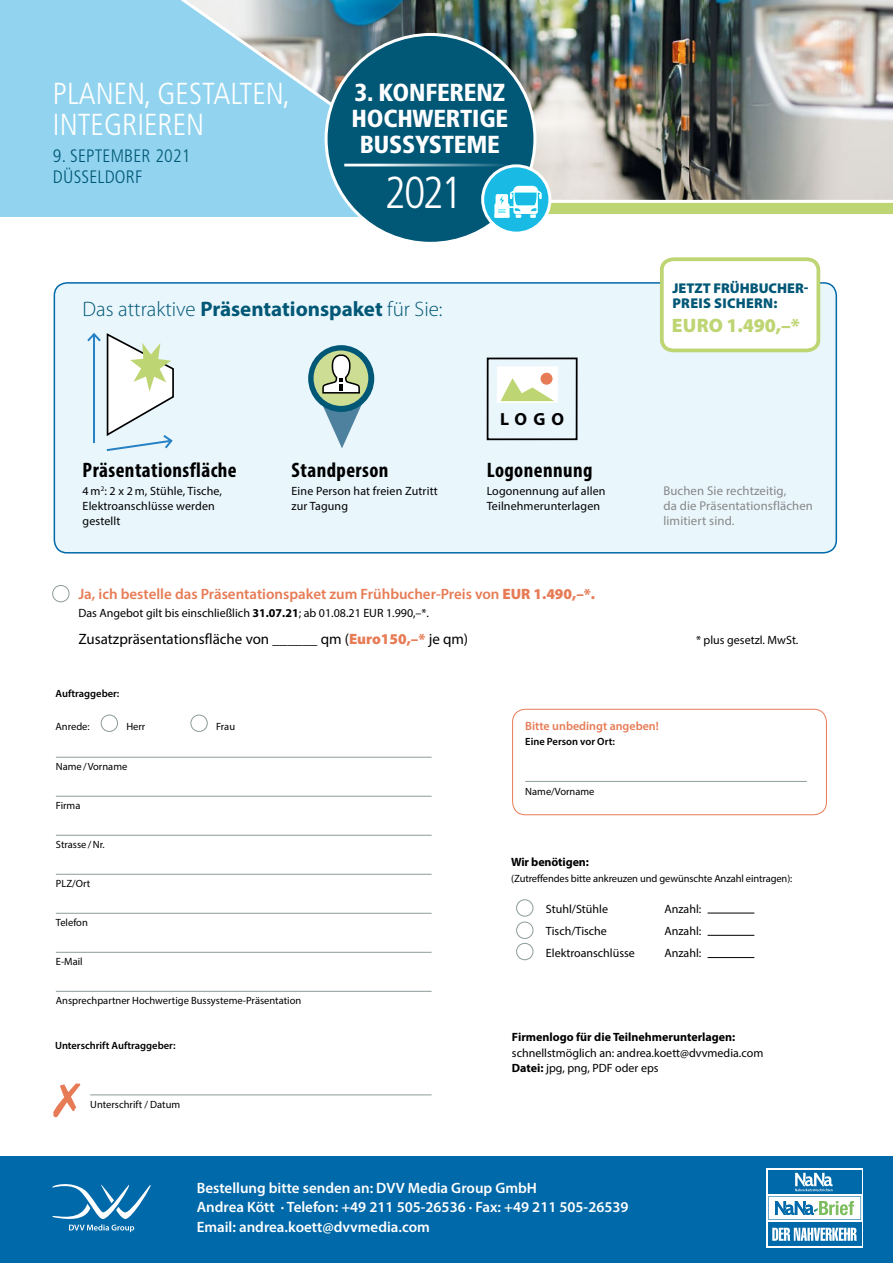
<style>
.page{position:relative;width:893px;height:1263px;background:#fff}
.page>*{position:absolute;margin:0;border:0;box-sizing:border-box;transform-origin:0 0}
.t1{font:300 condensed 44.7px "Frutiger LT Std";color:#fff}
.t2{font:300 condensed 30.3px/30.3px "Frutiger LT Std";color:#fff}
.t3{font:900 condensed 24.6px/26.1px "Frutiger LT Std";letter-spacing:-.01em;color:#fff;text-align:center}
.t4{font:700 condensed 21px "Myriad Pro";letter-spacing:.02em;color:#000}
.t5{font:300 21px "Myriad Pro";color:#005776}
.t6{font:900 19.5px "Myriad Pro";color:#bed573}
.t7{font:300 condensed 18px/21.6px "Frutiger LT Std";letter-spacing:.01em;color:#005776}
.t8{font:700 17.55px "Myriad Pro";color:#000}
.t9{font:600 15px/19.5px "Myriad Pro";color:#fff}
.t10{font:600 15px "Myriad Pro";color:#e77b55}
.t11{font:15px "Myriad Pro";color:#000}
.t12{font:900 14.25px/15.5px "Myriad Pro";color:#005776}
.t13{font:12.75px/15px "Myriad Pro";letter-spacing:.01em;color:#878787}
.t14{font:12px/15px "Myriad Pro";color:#000}
.t15{font:700 12px "Myriad Pro";color:#000}
.t16{font:600 12px "Myriad Pro";color:#e77b55}
.t17{font:10.5px "Myriad Pro";color:#000}
.t18{font:600 10.5px "Myriad Pro";color:#000}
.s1{font-weight:700}
.s2{font-weight:900}
.s3{font-weight:900;color:#e77b55}
</style>
<div class="page">
<div style="left:0;top:1157px;width:893px;height:106px;background:#0069a9"></div>
<div style="left:54px;top:283px;width:782px;height:270px;background:#e9f6fc;border-radius:13px"></div>
<div style="left:54px;top:282px;width:783px;height:271px;border:2px solid #0069a9;border-radius:13px"></div>
<div style="left:512px;top:709px;width:315px;height:106px;border:1px solid #e77b55;border-radius:13px"></div>
<svg style="left:658px;top:257px;width:164px;height:96px"></svg>
<hr style="left:56px;top:757px;width:376px;height:1px;background:#8d9b9b">
<hr style="left:56px;top:796px;width:376px;height:1px;background:#8d9b9b">
<hr style="left:56px;top:835px;width:376px;height:1px;background:#8d9b9b">
<hr style="left:56px;top:874px;width:376px;height:1px;background:#8d9b9b">
<hr style="left:56px;top:913px;width:376px;height:1px;background:#8d9b9b">
<hr style="left:56px;top:952px;width:376px;height:1px;background:#8d9b9b">
<hr style="left:56px;top:991px;width:376px;height:1px;background:#8d9b9b">
<hr style="left:525px;top:781px;width:282px;height:1px;background:#8d9b9b">
<div style="left:101px;top:715px;width:17px;height:17px;border:1px solid #8d9b9b;border-radius:50%"></div>
<div style="left:191px;top:715px;width:17px;height:17px;border:1px solid #8d9b9b;border-radius:50%"></div>
<div style="left:52px;top:585px;width:17px;height:17px;border:1px solid #8d9b9b;border-radius:50%"></div>
<hr style="left:708px;top:913px;width:46px;height:1px;background:#000">
<hr style="left:708px;top:935px;width:46px;height:1px;background:#000">
<hr style="left:708px;top:957px;width:46px;height:1px;background:#000">
<div style="left:516px;top:899px;width:17px;height:17px;border:1px solid #8d9b9b;border-radius:50%"></div>
<div style="left:516px;top:922px;width:17px;height:17px;border:1px solid #8d9b9b;border-radius:50%"></div>
<div style="left:516px;top:943px;width:17px;height:17px;border:1px solid #8d9b9b;border-radius:50%"></div>
<div style="left:308px;top:345px;width:66px;height:67px;background:#005776;border-radius:50%"></div>
<svg style="left:314px;top:350px;width:54px;height:56px"></svg>
<svg style="left:315px;top:354px;width:54px;height:94px"></svg>
<div style="left:487px;top:358px;width:91px;height:82px;border:2px solid #000"></div>
<div style="left:497px;top:367px;width:61px;height:35px;background:#fff"></div>
<div style="left:497px;top:367px;width:61px;height:36px;border:1px solid #fff"></div>
<svg style="left:501px;top:378px;width:53px;height:23px"></svg>
<div style="left:541px;top:373px;width:12px;height:12px;background:#e77b55;border-radius:50%"></div>
<hr style="left:90px;top:1094px;width:342px;height:1px;background:#8d9b9b">
<svg style="left:53px;top:1083px;width:27px;height:34px"></svg>
<svg style="left:87px;top:333px;width:87px;height:118px"></svg>
<img style="left:454px;top:0;width:439px;height:200px">
<svg style="left:0;top:0;width:454px;height:217px;background:#90c9e0"></svg>
<svg style="left:548px;top:202px;width:345px;height:12px;background:#c2d77c"></svg>
<svg style="left:52px;top:1184px;width:99px;height:48px"></svg>
<div style="left:766px;top:1168px;width:97px;height:79px;background:linear-gradient(to right,#fff,#fff)"></div>
<div style="left:768px;top:1222px;width:93px;height:23px;background:#0069a9"></div>
<svg style="left:772px;top:1228px;width:85px;height:13px"></svg>
<div style="left:768px;top:1170px;width:93px;height:24px;background:#0069a9"></div>
<svg style="left:768px;top:1173px;width:93px;height:47px"></svg>
<div style="left:326px;top:34px;width:209px;height:209px;background:#005776;border-radius:50%"></div>
<hr style="left:344px;top:164px;width:167px;height:2px;background:#fff">
<svg style="left:483px;top:166px;width:67px;height:67px"></svg>
<div style="left:481px;top:164px;width:70px;height:71px;border:3px solid #fff;border-radius:50%"></div>
<img style="left:492px;top:182px;width:54px;height:39px">
<h2 class="t2" style="left:53px;top:79px;width:239px">PLANEN, GESTALTEN,<br>INTEGRIEREN</h2>
<h3 class="t7" style="left:53px;top:145px;width:139px">9. SEPTEMBER 2021<br>DÜSSELDORF</h3>
<h3 class="t3" style="left:352px;top:79px;width:158px">3. KONFERENZ<br>HOCHWERTIGE<br>BUSSYSTEME</h3>
<h1 class="t1" style="left:384px;top:167px;width:79px">2021</h1>
<h3 class="t5" style="left:83px;top:298px;width:361px">Das attraktive <span class="s1">Präsentationspaket</span> für Sie:</h3>
<h3 class="t8" style="left:500px;top:408px;width:66px">LOGO</h3>
<h3 class="t4" style="left:83px;top:457px;width:156px">Präsentationsfläche</h3>
<h3 class="t4" style="left:292px;top:457px;width:98px">Standperson</h3>
<h3 class="t4" style="left:487px;top:457px;width:107px">Logonennung</h3>
<p class="t12" style="left:672px;top:280px;width:138px">JETZT FRÜHBUCHER-<br>PREIS SICHERN:</p>
<h3 class="t6" style="left:672px;top:315px;width:130px">EURO 1.490,–*</h3>
<p class="t14" style="left:83px;top:484px;width:141px">4 m<sup>2</sup>: 2 x 2 m, Stühle, Tische,<br>Elektroanschlüsse werden gestellt</p>
<p class="t14" style="left:292px;top:484px;width:148px">Eine Person hat freien Zutritt zur Tagung</p>
<p class="t14" style="left:487px;top:484px;width:120px">Logonennung auf allen<br>Teilnehmerunterlagen</p>
<p class="t13" style="left:663px;top:483px;width:151px">Buchen Sie rechtzeitig,<br>da die Präsentationsflächen limitiert sind.</p>
<p class="t10" style="left:78px;top:584px;width:518px">Ja, ich bestelle das Präsentationspaket zum Frühbucher-Preis von <span class="s2">EUR 1.490,–*.</span></p>
<p class="t14" style="left:78px;top:605px;width:352px">Das Angebot gilt bis einschließlich <span class="s1">31.07.21</span>; ab 01.08.21 EUR 1.990,–*.</p>
<p class="t11" style="left:78px;top:629px;width:391px">Zusatzpräsentationsfläche von ______ qm (<span class="s3">Euro150,–*</span> je qm)</p>
<p class="t18" style="left:56px;top:687px;width:65px">Auftraggeber:</p>
<p class="t17" style="left:56px;top:720px;width:36px">Anrede:</p>
<p class="t17" style="left:126px;top:720px;width:21px">Herr</p>
<p class="t17" style="left:216px;top:720px;width:21px">Frau</p>
<p class="t16" style="left:525px;top:718px;width:135px">Bitte unbedingt angeben!</p>
<p class="t18" style="left:525px;top:735px;width:91px">Eine Person vor Ort:</p>
<p class="t14" style="left:696px;top:632px;width:104px">* plus gesetzl. MwSt.</p>
<p class="t17" style="left:56px;top:760px;width:73px">Name/Vorname</p>
<p class="t17" style="left:56px;top:799px;width:26px">Firma</p>
<p class="t17" style="left:56px;top:838px;width:50px">Strasse/Nr.</p>
<p class="t17" style="left:56px;top:877px;width:36px">PLZ/Ort</p>
<p class="t17" style="left:56px;top:916px;width:33px">Telefon</p>
<p class="t17" style="left:56px;top:955px;width:28px">E-Mail</p>
<p class="t17" style="left:56px;top:994px;width:247px">Ansprechpartner Hochwertige Bussysteme-Präsentation</p>
<p class="t18" style="left:55px;top:1038px;width:122px">Unterschrift Auftraggeber:</p>
<p class="t17" style="left:90px;top:1098px;width:92px">Unterschrift / Datum</p>
<p class="t17" style="left:525px;top:784px;width:71px">Name/Vorname</p>
<p class="t15" style="left:511px;top:854px;width:79px">Wir benötigen:</p>
<p class="t17" style="left:511px;top:872px;width:283px">(Zutreffendes bitte ankreuzen und gewünschte Anzahl eintragen):</p>
<p class="t14" style="left:546px;top:901px;width:64px">Stuhl/Stühle</p>
<p class="t14" style="left:664px;top:901px;width:38px">Anzahl:</p>
<p class="t14" style="left:546px;top:923px;width:62px">Tisch/Tische</p>
<p class="t14" style="left:664px;top:923px;width:38px">Anzahl:</p>
<p class="t14" style="left:546px;top:945px;width:90px">Elektroanschlüsse</p>
<p class="t14" style="left:664px;top:945px;width:38px">Anzahl:</p>
<p class="t15" style="left:512px;top:1029px;width:225px">Firmenlogo für die Teilnehmerunterlagen:</p>
<p class="t14" style="left:512px;top:1045px;width:253px">schnellstmöglich an: andrea.koett@dvvmedia.com</p>
<p class="t14" style="left:512px;top:1061px;width:148px"><span class="s1">Datei:</span> jpg, png, PDF oder eps</p>
<p class="t9" style="left:197px;top:1177px;width:433px">Bestellung bitte senden an: DVV Media Group GmbH<br>Andrea Kött ∙ Telefon: +49 211 505-26536 ∙ Fax: +49 211 505-26539<br>Email: andrea.koett@dvvmedia.com</p>
</div>
